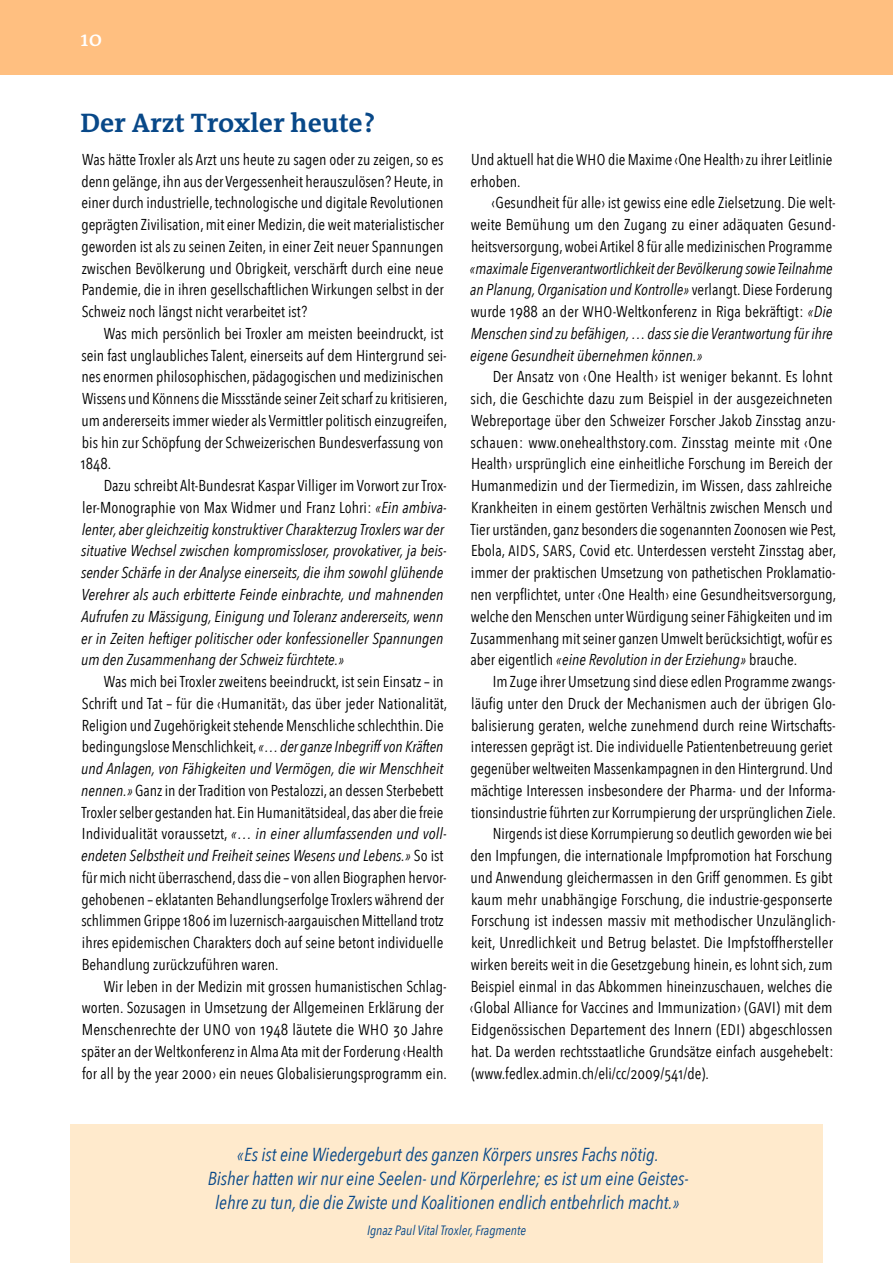
<style>
.page{position:relative;width:893px;height:1263px;background:#fff}
.page>*{position:absolute;margin:0;border:0;box-sizing:border-box;transform-origin:0 0}
.t1{font:700 27px "The Antiqua B W7";color:#084888}
.t2{font:600 21px "The Antiqua B W6";color:#fff}
.t3{font:italic 18.75px/24px "Avenir Next Condensed";color:#084888;text-align:center}
.t4{font:15.75px/21.8px "Avenir Next Condensed";color:#000}
.t5{font:italic 15.75px/21.8px "Avenir Next Condensed";color:#000}
.t6{font:italic 13.5px "Avenir Next Condensed";color:#084888}
.s1{font-style:normal}
.s2{font-style:italic}
.s3{font-size:15.3px}
.s4{font-style:normal;font-size:15.3px}
</style>
<div class="page">
<div style="left:0;top:0;width:893px;height:74px;background:#ffbf80"></div>
<div style="left:70px;top:1125px;width:753px;height:138px;background:#ffeacc"></div>
<h2 class="t2" style="left:81px;top:26px;width:23px">10</h2>
<h1 class="t1" style="left:81px;top:106px;width:296px">Der Arzt Troxler heute?</h1>
<p class="t4" style="left:81px;top:148px;width:364px;text-align:justify">Was hätte Troxler als Arzt uns heute zu sagen oder zu zeigen, so es denn gelänge, ihn aus der Vergessenheit herauszulösen? Heute, in einer durch industrielle, technologische und digitale Revolutionen geprägten Zivilisation, mit einer Medizin, die weit materialistischer geworden ist als zu seinen Zeiten, in einer Zeit neuer Spannungen zwischen Bevölkerung und Obrigkeit, verschärft durch eine neue Pandemie, die in ihren gesellschaftlichen Wirkungen selbst in der Schweiz noch längst nicht verarbeitet ist?</p>
<p class="t4" style="left:80px;top:322px;width:368px;text-indent:23px">Was mich persönlich bei Troxler am meisten beeindruckt, ist sein fast unglaubliches Talent, einerseits auf dem Hintergrund sei&shy;nes enormen philosophischen, pädagogischen und medizinischen Wissens und Könnens die Missstände seiner Zeit scharf zu kritisieren, um andererseits immer wieder als Vermittler politisch einzugreifen, bis hin zur Schöpfung der Schweizerischen Bundesverfassung von 1848.</p>
<p class="t5" style="left:81px;top:475px;width:367px;text-indent:23px"><span class="s1">Dazu schreibt Alt-Bundesrat Kaspar Villiger im Vorwort zur Trox&shy;ler-Monographie von Max Widmer und Franz Lohri:</span> «Ein ambiva&shy;lenter, aber gleichzeitig konstruktiver Charakterzug Troxlers war der situative Wechsel zwischen kompromissloser, provokativer, ja beis&shy;sender Schärfe in der Analyse einerseits, die ihm sowohl glühende Verehrer als auch erbitterte Feinde einbrachte, und mahnenden Aufrufen zu Mässigung, Einigung und Toleranz andererseits, wenn er in Zeiten heftiger politischer oder konfessioneller Spannungen um den Zusammenhang der Schweiz fürchtete.»</p>
<p class="t4" style="left:81px;top:670px;width:368px;text-indent:23px">Was mich bei Troxler zweitens beeindruckt, ist sein Einsatz – in Schrift und Tat – für die ‹Humanität›, das über jeder Nationalität, Religion und Zugehörigkeit stehende Menschliche schlechthin. Die bedingungslose Menschlichkeit, <span class="s2">«… der ganze Inbegriff von Kräften und Anlagen, von Fähigkeiten und Vermögen, die wir Menschheit nennen.»</span> Ganz in der Tradition von Pestalozzi, an dessen Sterbebett Troxler selber gestanden hat. Ein Humanitätsideal, das aber die freie Individualität voraussetzt, <span class="s2">«… in einer allumfassenden und voll&shy;endeten Selbstheit und Freiheit seines Wesens und Lebens.»</span> So ist für mich nicht überraschend, dass die – von allen Biographen hervor&shy;gehobenen – eklatanten Behandlungserfolge Troxlers während der schlimmen Grippe 1806 im luzernisch-aargauischen Mittelland trotz ihres epidemischen Charakters doch auf seine betont individuelle Behandlung zurückzuführen waren.</p>
<p class="t4" style="left:81px;top:974px;width:367px;text-indent:22px">Wir leben in der Medizin mit grossen humanistischen Schlag&shy;worten. Sozusagen in Umsetzung der Allgemeinen Erklärung der Menschenrechte der <span class="s3">UNO</span> von 1948 läutete die <span class="s3">WHO</span> 30 Jahre später an der Weltkonferenz in Alma Ata mit der Forderung ‹Health for all by the year 2000› ein neues Globalisierungsprogramm ein.</p>
<p class="t4" style="left:470px;top:148px;width:364px">Und aktuell hat die <span class="s3">WHO</span> die Maxime ‹One Health› zu ihrer Leitlinie erhoben.</p>
<p class="t4" style="left:471px;top:191px;width:367px;text-align:justify;text-indent:21px">‹Gesundheit für alle› ist gewiss eine edle Zielsetzung. Die welt&shy;weite Bemühung um den Zugang zu einer adäquaten Gesund&shy;heitsversorgung, wobei Artikel 8 für alle medizinischen Programme</p>
<p class="t5" style="left:470px;top:257px;width:365px;text-align:justify">«maximale Eigenverantwortlichkeit der Bevölkerung sowie Teilnahme an Planung, Organisation und Kontrolle» <span class="s1">verlangt. Diese Forderung wurde 1988 an der</span> <span class="s4">WHO</span><span class="s1">-Weltkonferenz in Riga bekräftigt:</span> «Die Menschen sind zu befähigen, … dass sie die Verantwortung für ihre eigene Gesundheit übernehmen können.»</p>
<p class="t4" style="left:470px;top:365px;width:367px;text-indent:22px">Der Ansatz von ‹One Health› ist weniger bekannt. Es lohnt sich, die Geschichte dazu zum Beispiel in der ausgezeichneten Webreportage über den Schweizer Forscher Jakob Zinsstag anzu&shy;schauen: www.onehealthstory.com. Zinsstag meinte mit ‹One Health› ursprünglich eine einheitliche Forschung im Bereich der Humanmedizin und der Tiermedizin, im Wissen, dass zahlreiche Krankheiten in einem gestörten Verhältnis zwischen Mensch und Tier urständen, ganz besonders die sogenannten Zoonosen wie Pest, Ebola, <span class="s3">AIDS</span>, <span class="s3">SARS</span>, Covid etc. Unterdessen versteht Zinsstag aber, immer der praktischen Umsetzung von pathetischen Proklamatio&shy;nen verpflichtet, unter ‹One Health› eine Gesundheitsversorgung, welche den Menschen unter Würdigung seiner Fähigkeiten und im Zusammenhang mit seiner ganzen Umwelt berücksichtigt, wofür es aber eigentlich <span class="s2">«eine Revolution in der Erziehung»</span> brauche.</p>
<p class="t4" style="left:493px;top:670px;width:345px">Im Zuge ihrer Umsetzung sind diese edlen Programme zwangs-</p>
<p class="t4" style="left:471px;top:692px;width:366px">läufig unter den Druck der Mechanismen auch der übrigen Glo-</p>
<p class="t4" style="left:471px;top:713px;width:366px">balisierung geraten, welche zunehmend durch reine Wirtschafts-</p>
<p class="t4" style="left:471px;top:735px;width:363px">interessen geprägt ist. Die individuelle Patientenbetreuung geriet</p>
<p class="t4" style="left:470px;top:757px;width:364px">gegenüber weltweiten Massenkampagnen in den Hintergrund. Und</p>
<p class="t4" style="left:470px;top:779px;width:367px">mächtige Interessen insbesondere der Pharma- und der Informa-</p>
<p class="t4" style="left:471px;top:800px;width:366px">tionsindustrie führten zur Korrumpierung der ursprünglichen Ziele.</p>
<p class="t4" style="left:493px;top:822px;width:341px">Nirgends ist diese Korrumpierung so deutlich geworden wie bei</p>
<p class="t4" style="left:470px;top:844px;width:364px">den Impfungen, die internationale Impfpromotion hat Forschung</p>
<p class="t4" style="left:471px;top:866px;width:363px">und Anwendung gleichermassen in den Griff genommen. Es gibt</p>
<p class="t4" style="left:471px;top:887px;width:363px">kaum mehr unabhängige Forschung, die industrie-gesponserte</p>
<p class="t4" style="left:471px;top:909px;width:366px">Forschung ist indessen massiv mit methodischer Unzulänglich-</p>
<p class="t4" style="left:471px;top:931px;width:363px">keit, Unredlichkeit und Betrug belastet. Die Impfstoffhersteller</p>
<p class="t4" style="left:471px;top:953px;width:363px">wirken bereits weit in die Gesetzgebung hinein, es lohnt sich, zum</p>
<p class="t4" style="left:471px;top:974px;width:363px">Beispiel einmal in das Abkommen hineinzuschauen, welches die</p>
<p class="t4" style="left:470px;top:996px;width:364px">‹Global Alliance for Vaccines and Immunization› (<span class="s3">GAVI</span>) mit dem</p>
<p class="t4" style="left:471px;top:1018px;width:363px">Eidgenössischen Departement des Innern (<span class="s3">EDI</span>) abgeschlossen</p>
<p class="t4" style="left:471px;top:1040px;width:364px">hat. Da werden rechtsstaatliche Grundsätze einfach ausgehebelt:</p>
<p class="t4" style="left:471px;top:1061px;width:239px">(www.fedlex.admin.ch/eli/cc/2009/541/de).</p>
<p class="t3" style="left:208px;top:1142px;width:482px">«Es ist eine Wiedergeburt des ganzen Körpers unsres Fachs nötig.<br>Bisher hatten wir nur eine Seelen- und Körperlehre; es ist um eine Geistes&shy;lehre zu tun, die die Zwiste und Koalitionen endlich entbehrlich macht.»</p>
<p class="t6" style="left:367px;top:1222px;width:160px">Ignaz Paul Vital Troxler, Fragmente</p>
</div>
